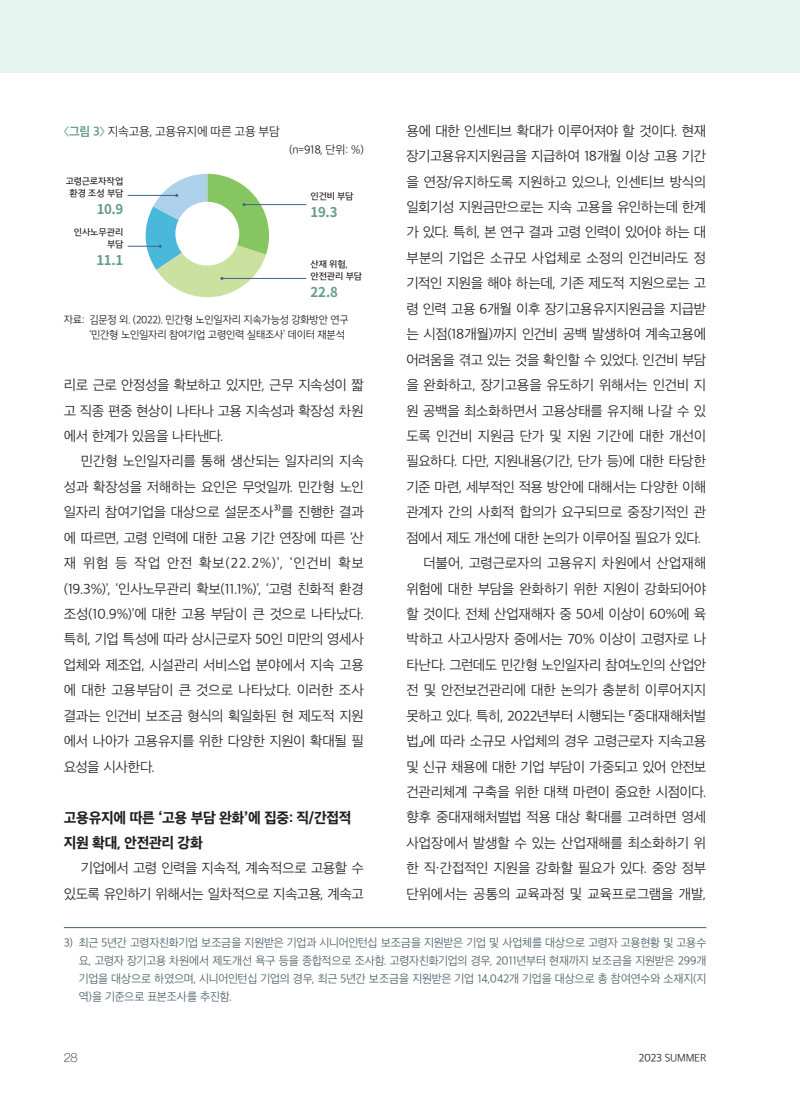
<style>
.page{position:relative;width:800px;height:1106px;background:#fff}
.page>*{position:absolute;margin:0;border:0;box-sizing:border-box;transform-origin:0 0}
.t1{font:14.25px/25.3px "SD Gothic Neoa h Ex Bd";letter-spacing:-.02em;color:#231f20}
.t2{font:13.5px/25.3px "SD Gothic Neoa c Lt";letter-spacing:-.025em;color:#231f20;text-align:justify}
.t3{font:13.5px "SD Gothic Neoa c Lt";letter-spacing:-.045em;color:#231f20}
.t4{font:13.5px "SD Gothic Neoa c Lt";letter-spacing:-.005em;color:#231f20}
.t5{font:700 13.5px "Noto Sans CJ Kkr";letter-spacing:-.025em;color:#659c8e}
.t6{font:100 12.75px "Helve Nue";color:#231f20}
.t7{font:12px "SD Gothic Neoa c Lt";letter-spacing:-.02em;color:#231f20}
.t8{font:11.25px/18px "SD Gothic Neoa c Lt";letter-spacing:-.025em;color:#495d66;text-align:justify}
.t9{font:11.25px "SD Gothic Neoa c Lt";color:#231f20}
.t10{font:10.5px/15px "SD Gothic Neob b Lt";letter-spacing:-.02em;color:#231f20;scale:.96 1}
.t11{font:10.5px "SD Gothic Neoa c Lt";letter-spacing:-.025em;color:#231f20}
.t12{font:9px/12px "SD Gothic Neob d Md";letter-spacing:-.015em;color:#231f20;text-align:center}
.t13{font:7.8px "SD Gothic Neoa f Sm";color:#231f20}
.s1{font-family:"SD Gothic Neoa g Bd";color:#659c8e}
</style>
<div class="page">
<div style="left:0;top:0;width:799px;height:72px;background:#e5f4ef"></div>
<hr style="left:64px;top:927px;width:642px;height:1px;background:#495d66">
<hr style="left:244px;top:204px;width:62px;height:1px;background:#42628b">
<hr style="left:128px;top:195px;width:49px;height:1px;background:#42628b">
<hr style="left:222px;top:278px;width:84px;height:1px;background:#42628b">
<hr style="left:128px;top:246px;width:32px;height:1px;background:#42628b">
<svg style="left:142px;top:174px;width:127px;height:124px"></svg>
<div style="left:175px;top:202px;width:64px;height:63px;background:#fff;border-radius:50%"></div>
<p class="t2" style="left:406px;top:118px;width:301px">용에 대한 인센티브 확대가 이루어져야 할 것이다. 현재</p>
<p class="t2" style="left:406px;top:143px;width:301px">장기고용유지지원금을 지급하여 18개월 이상 고용 기간</p>
<p class="t2" style="left:406px;top:169px;width:301px">을 연장/유지하도록 지원하고 있으나, 인센티브 방식의</p>
<p class="t2" style="left:406px;top:194px;width:301px">일회기성 지원금만으로는 지속 고용을 유인하는데 한계</p>
<p class="t3" style="left:406px;top:226px;width:301px">가 있다. 특히, 본 연구 결과 고령 인력이 있어야 하는 대</p>
<p class="t2" style="left:406px;top:245px;width:301px">부분의 기업은 소규모 사업체로 소정의 인건비라도 정</p>
<p class="t2" style="left:406px;top:270px;width:301px">기적인 지원을 해야 하는데, 기존 제도적 지원으로는 고</p>
<p class="t2" style="left:406px;top:296px;width:301px">령 인력 고용 6개월 이후 장기고용유지지원금을 지급받</p>
<p class="t2" style="left:406px;top:321px;width:301px">는 시점(18개월)까지 인건비 공백 발생하여 계속고용에</p>
<p class="t2" style="left:406px;top:347px;width:301px">어려움을 겪고 있는 것을 확인할 수 있었다. 인건비 부담</p>
<p class="t2" style="left:406px;top:372px;width:301px">을 완화하고, 장기고용을 유도하기 위해서는 인건비 지</p>
<p class="t2" style="left:406px;top:398px;width:301px">원 공백을 최소화하면서 고용상태를 유지해 나갈 수 있</p>
<p class="t2" style="left:406px;top:423px;width:301px">도록 인건비 지원금 단가 및 지원 기간에 대한 개선이</p>
<p class="t2" style="left:406px;top:448px;width:301px">필요하다. 다만, 지원내용(기간, 단가 등)에 대한 타당한</p>
<p class="t2" style="left:406px;top:474px;width:301px">기준 마련, 세부적인 적용 방안에 대해서는 다양한 이해</p>
<p class="t2" style="left:406px;top:499px;width:301px">관계자 간의 사회적 합의가 요구되므로 중장기적인 관</p>
<p class="t2" style="left:406px;top:525px;width:296px">점에서 제도 개선에 대한 논의가 이루어질 필요가 있다.</p>
<p class="t4" style="left:423px;top:556px;width:284px">더불어, 고령근로자의 고용유지 차원에서 산업재해</p>
<p class="t2" style="left:406px;top:576px;width:301px">위험에 대한 부담을 완화하기 위한 지원이 강화되어야</p>
<p class="t2" style="left:406px;top:601px;width:301px">할 것이다. 전체 산업재해자 중 50세 이상이 60%에 육</p>
<p class="t2" style="left:406px;top:626px;width:301px">박하고 사고사망자 중에서는 70% 이상이 고령자로 나</p>
<p class="t2" style="left:406px;top:652px;width:301px">타난다. 그런데도 민간형 노인일자리 참여노인의 산업안</p>
<p class="t2" style="left:406px;top:677px;width:301px">전 및 안전보건관리에 대한 논의가 충분히 이루어지지</p>
<p class="t2" style="left:406px;top:703px;width:301px">못하고 있다. 특히, 2022년부터 시행되는 「중대재해처벌</p>
<p class="t2" style="left:406px;top:728px;width:301px">법」에 따라 소규모 사업체의 경우 고령근로자 지속고용</p>
<p class="t2" style="left:406px;top:753px;width:301px">및 신규 채용에 대한 기업 부담이 가중되고 있어 안전보</p>
<p class="t2" style="left:406px;top:779px;width:301px">건관리체계 구축을 위한 대책 마련이 중요한 시점이다.</p>
<p class="t2" style="left:406px;top:804px;width:301px">향후 중대재해처벌법 적용 대상 확대를 고려하면 영세</p>
<p class="t2" style="left:406px;top:830px;width:301px">사업장에서 발생할 수 있는 산업재해를 최소화하기 위</p>
<p class="t2" style="left:406px;top:855px;width:301px">한 직·간접적인 지원을 강화할 필요가 있다. 중앙 정부</p>
<p class="t2" style="left:406px;top:881px;width:301px">단위에서는 공통의 교육과정 및 교육프로그램을 개발,</p>
<p class="t8" style="left:79px;top:933px;width:629px;text-indent:-15px">3) 최근 5년간 고령자친화기업 보조금을 지원받은 기업과 시니어인턴십 보조금을 지원받은 기업 및 사업체를 대상으로 고령자 고용현황 및 고용수 요, 고령자 장기고용 차원에서 제도개선 욕구 등을 종합적으로 조사함. 고령자친화기업의 경우, 2011년부터 현재까지 보조금을 지원받은 299개 기업을 대상으로 하였으며, 시니어인턴십 기업의 경우, 최근 5년간 보조금을 지원받은 기업 14,042개 기업을 대상으로 총 참여연수와 소재지(지 역)을 기준으로 표본조사를 추진함.</p>
<p class="t7" style="left:64px;top:125px;width:217px"><span class="s1">〈그림 3〉</span> 지속고용, 고용유지에 따른 고용 부담</p>
<p class="t9" style="left:289px;top:144px;width:76px">(n=918, 단위: %)</p>
<p class="t12" style="left:310px;top:190px;width:44px">인건비 부담</p>
<p class="t5" style="left:310px;top:205px;width:28px">19.3</p>
<p class="t12" style="left:66px;top:175px;width:59px">고령근로자작업 환경 조성 부담</p>
<p class="t5" style="left:97px;top:201px;width:28px">10.9</p>
<p class="t12" style="left:74px;top:226px;width:51px;text-align:right">인사노무관리 부담</p>
<p class="t5" style="left:96px;top:252px;width:28px">11.1</p>
<p class="t12" style="left:310px;top:258px;width:53px;text-align:left">산재 위험, 안전관리 부담</p>
<p class="t5" style="left:310px;top:284px;width:29px">22.8</p>
<p class="t10" style="left:89px;top:313px;width:272px;text-indent:-26px">자료: 김문정 외. (2022). 민간형 노인일자리 지속가능성 강화방안 연구 ‘민간형 노인일자리 참여기업 고령인력 실태조사’ 데이터 재분석</p>
<p class="t2" style="left:64px;top:372px;width:301px">리로 근로 안정성을 확보하고 있지만, 근무 지속성이 짧 고 직종 편중 현상이 나타나 고용 지속성과 확장성 차원 에서 한계가 있음을 나타낸다.</p>
<p class="t2" style="left:64px;top:448px;width:301px;text-indent:17px">민간형 노인일자리를 통해 생산되는 일자리의 지속 성과 확장성을 저해하는 요인은 무엇일까. 민간형 노인 일자리 참여기업을 대상으로 설문조사</p>
<p class="t13" style="left:274px;top:504px;width:8px">3)</p>
<p class="t2" style="left:64px;top:499px;width:301px;text-indent:217px">를 진행한 결과 에 따르면, 고령 인력에 대한 고용 기간 연장에 따른 ‘산 재 위험 등 작업 안전 확보(22.2%)’, ‘인건비 확보 (19.3%)’, ‘인사노무관리 확보(11.1%)’, ‘고령 친화적 환경 조성(10.9%)’에 대한 고용 부담이 큰 것으로 나타났다. 특히, 기업 특성에 따라 상시근로자 50인 미만의 영세사 업체와 제조업, 시설관리 서비스업 분야에서 지속 고용 에 대한 고용부담이 큰 것으로 나타났다. 이러한 조사 결과는 인건비 보조금 형식의 획일화된 현 제도적 지원 에서 나아가 고용유지를 위한 다양한 지원이 확대될 필 요성을 시사한다.</p>
<p class="t1" style="left:64px;top:804px;width:289px">고용유지에 따른 ‘고용 부담 완화’에 집중: 직/간접적 지원 확대, 안전관리 강화</p>
<p class="t2" style="left:64px;top:855px;width:301px;text-align:right">기업에서 고령 인력을 지속적, 계속적으로 고용할 수 있도록 유인하기 위해서는 일차적으로 지속고용, 계속고</p>
<p class="t6" style="left:64px;top:1049px;width:15px">28</p>
<p class="t11" style="left:638px;top:1052px;width:69px">2023 SUMMER</p>
</div>
